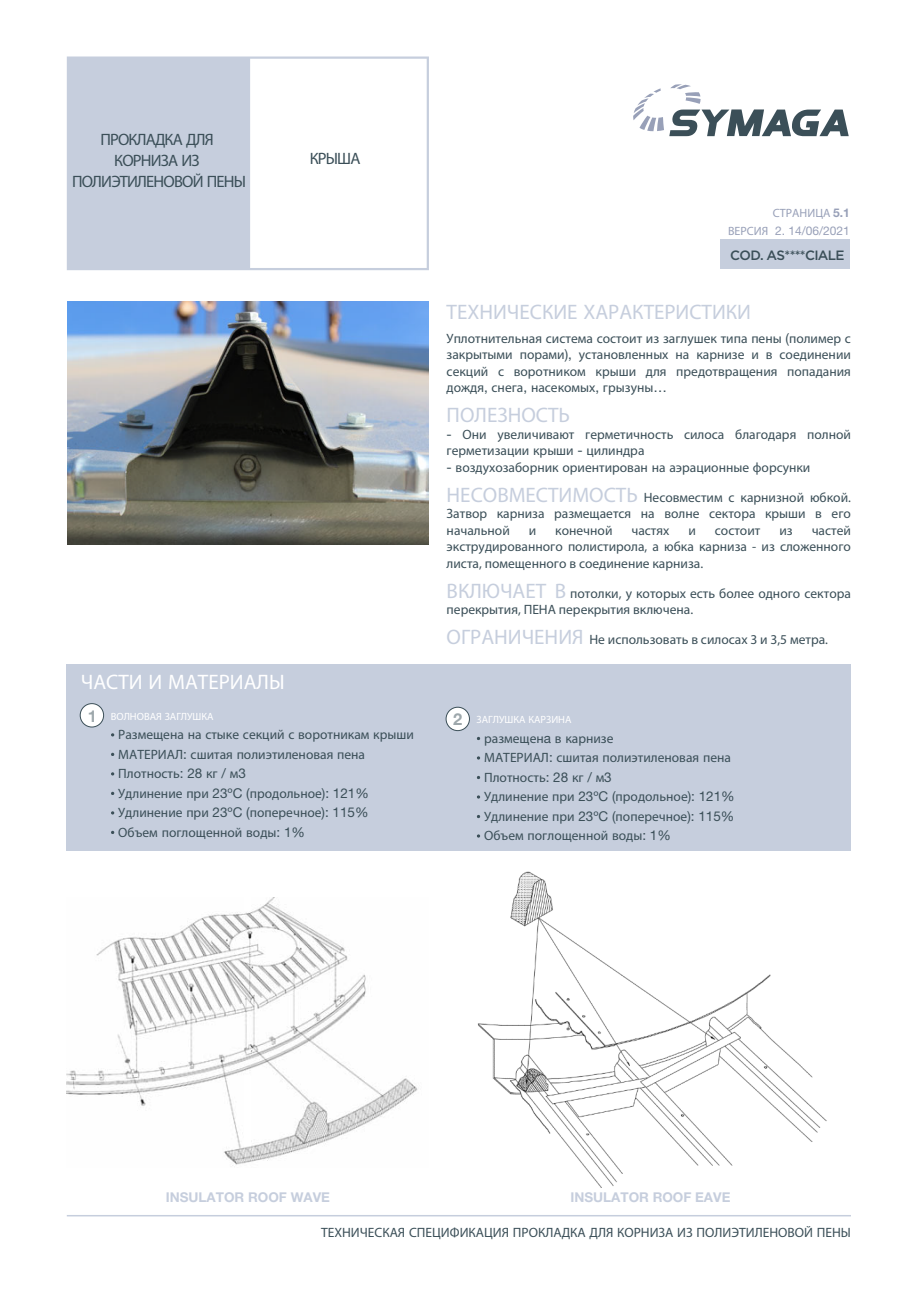
<style>
.page{position:relative;width:919px;height:1289px;background:#fff}
.page>*{position:absolute;margin:0;border:0;box-sizing:border-box;transform-origin:0 0}
.t1{font:21px "Myriad Pro";color:#c6cedd}
.t2{font:21px "Myriad Pro";color:#fff}
.t3{font:16.5px/21px "Myriad Pro";letter-spacing:-.05em;color:#3b4f58;text-align:center}
.t4{font:700 16.5px "Helvetica Neue LT Std";color:#3b4f58}
.t5{font:13.5px/19.5px "Myriad Pro";color:#3b4f58}
.t6{font:700 13.5px "Helvetica Neue LT Std";color:#c6cedd}
.t7{font:500 13.5px "Gotham";letter-spacing:-.05em;color:#3b4f58}
.t8{font:12px "Helvetica Neue LT Std";color:#98a0b8}
.t9{font:12px "Myriad Pro";color:#98a0b8}
.t10{font:10.5px "Myriad Pro";color:#fff}
.s1{font-family:"Helvetica Neue LT Std";font-weight:700}
.s2{font-family:"Myriad Pro"}
.s3{font-family:"Helvetica Neue LT Std"}
.s4{font-size:21px;color:#c6cedd}
</style>
<div class="page">
<hr style="left:67px;top:1214px;width:783px;height:2px;background:#c6cedd">
<div style="left:67px;top:664px;width:783px;height:186px;background:#c6cedd"></div>
<svg style="left:67px;top:56px;width:362px;height:214px;fill:#c6cedd"></svg>
<svg style="left:633px;top:84px;width:215px;height:52px"></svg>
<img style="left:68px;top:302px;width:360px;height:242px">
<div style="left:80px;top:703px;width:24px;height:24px;background:#fff;border-radius:50%"></div>
<div style="left:80px;top:703px;width:24px;height:24px;border:1px solid #3b4f58;border-radius:50%"></div>
<div style="left:446px;top:707px;width:23px;height:23px;background:#fff;border-radius:50%"></div>
<div style="left:445px;top:706px;width:25px;height:25px;border:1px solid #3b4f58;border-radius:50%"></div>
<img style="left:67px;top:897px;width:351px;height:269px">
<img style="left:477px;top:871px;width:350px;height:316px">
<div style="left:720px;top:239px;width:129px;height:30px;background:#c6cedd"></div>
<p class="t3" style="left:72px;top:128px;width:176px">ПРОКЛАДКА ДЛЯ<br>КОРНИЗА ИЗ<br>ПОЛИЭТИЛЕНОВОЙ ПЕНЫ</p>
<p class="t3" style="left:309px;top:148px;width:52px">КРЫША</p>
<h1 class="t2" style="left:81px;top:669px;width:205px">ЧАСТИ И МАТЕРИАЛЫ</h1>
<p class="t9" style="left:772px;top:206px;width:78px">СТРАНИЦА <span class="s1">5.1</span></p>
<p class="t8" style="left:728px;top:224px;width:123px"><span class="s2">ВЕРСИЯ</span> 2. 14/06/2021</p>
<p class="t7" style="left:730px;top:247px;width:116px">COD. AS****CIALE</p>
<h1 class="t1" style="left:446px;top:299px;width:306px">ТЕХНИЧЕСКИЕ ХАРАКТЕРИСТИКИ</h1>
<p class="t5" style="left:446px;top:330px;width:406px;line-height:16.5px;text-align:justify">Уплотнительная система состоит из заглушек типа пены <span class="s3">(</span>полимер с закрытыми порами<span class="s3">),</span> установленных на карнизе и в соединении секций с воротником крыши для предотвращения попадания дождя<span class="s3">,</span> снега<span class="s3">,</span> насекомых<span class="s3">,</span> грызуны<span class="s3">…</span></p>
<h1 class="t1" style="left:446px;top:402px;width:125px">ПОЛЕЗНОСТЬ</h1>
<p class="t5" style="left:446px;top:426px;width:406px;line-height:16.5px"><span class="s3">-</span> Они увеличивают герметичность силоса благодаря полной герметизации крыши <span class="s3">-</span> цилиндра</p>
<p class="t5" style="left:446px;top:457px;width:365px"><span class="s3">-</span> воздухозаборник ориентирован на аэрационные форсунки</p>
<p class="t5" style="left:446px;top:489px;width:406px;line-height:16.5px;text-align:justify"><span class="s4">НЕСОВМЕСТИМОСТЬ</span> Несовместим с карнизной юбкой.<br>Затвор карниза размещается на волне сектора крыши в его начальной</p>
<p class="t5" style="left:446px;top:522px;width:406px;line-height:16.5px;text-align:justify;text-indent:365px">частей экструдированного полистирола, а юбка карниза - из сложенного листа, помещенного в соединение карниза.</p>
<p class="t5" style="left:446px;top:585px;width:406px;line-height:16.5px"><span class="s4">ВКЛЮЧАЕТ В</span> потолки, у которых есть более одного сектора перекрытия, ПЕНА перекрытия включена.</p>
<p class="t5" style="left:446px;top:630px;width:383px"><span class="s4">ОГРАНИЧЕНИЯ</span> Не использовать в силосах 3 и 3,5 метра.</p>
<p class="t5" style="left:528px;top:520px;width:9px">и</p>
<p class="t5" style="left:555px;top:520px;width:59px">конечной</p>
<p class="t5" style="left:631px;top:520px;width:40px">частях</p>
<p class="t5" style="left:688px;top:520px;width:9px">и</p>
<p class="t5" style="left:714px;top:520px;width:47px">состоит</p>
<p class="t5" style="left:779px;top:520px;width:15px">из</p>
<p class="t4" style="left:87px;top:705px;width:11px">1</p>
<p class="t10" style="left:476px;top:713px;width:96px">ЗАГЛУШКА КАРЗИНА</p>
<p class="t5" style="left:476px;top:728px;width:260px"><span class="s3">·</span> размещен<span class="s3">a</span> в карнизе<br><span class="s3">·</span> МАТЕРИАЛ<span class="s3">:</span> сшитая полиэтиленовая пена <span class="s3">·</span> Плотность<span class="s3">: 28</span> кг <span class="s3">/</span> м<span class="s3">3<br>·</span> Удлинение при <span class="s3">23ºC (</span>продольное<span class="s3">): 121% ·</span> Удлинение при <span class="s3">23ºC (</span>поперечное<span class="s3">): 115% ·</span> Объем поглощенной воды<span class="s3">: 1%</span></p>
<p class="t10" style="left:111px;top:709px;width:104px">ВОЛНОВАЯ ЗАГЛУШКА</p>
<p class="t5" style="left:111px;top:724px;width:304px"><span class="s3">·</span> Размещена на стыке секций с воротникам крыши <span class="s3">·</span> МАТЕРИАЛ<span class="s3">:</span> сшитая полиэтиленовая пена<br><span class="s3">·</span> Плотность<span class="s3">: 28</span> кг <span class="s3">/</span> м<span class="s3">3<br>·</span> Удлинение при <span class="s3">23ºC (</span>продольное<span class="s3">): 121%<br>·</span> Удлинение при <span class="s3">23ºC (</span>поперечное<span class="s3">): 115%<br>·</span> Объем поглощенной воды<span class="s3">: 1%</span></p>
<p class="t4" style="left:453px;top:709px;width:11px">2</p>
<p class="t6" style="left:166px;top:1188px;width:166px">INSULATOR ROOF WAVE</p>
<p class="t6" style="left:570px;top:1188px;width:162px">INSULATOR ROOF EAVE</p>
<p class="t5" style="left:321px;top:1222px;width:531px">ТЕХНИЧЕСКАЯ СПЕЦИФИКАЦИЯ ПРОКЛАДКА ДЛЯ КОРНИЗА ИЗ ПОЛИЭТИЛЕНОВОЙ ПЕНЫ</p>
</div>
